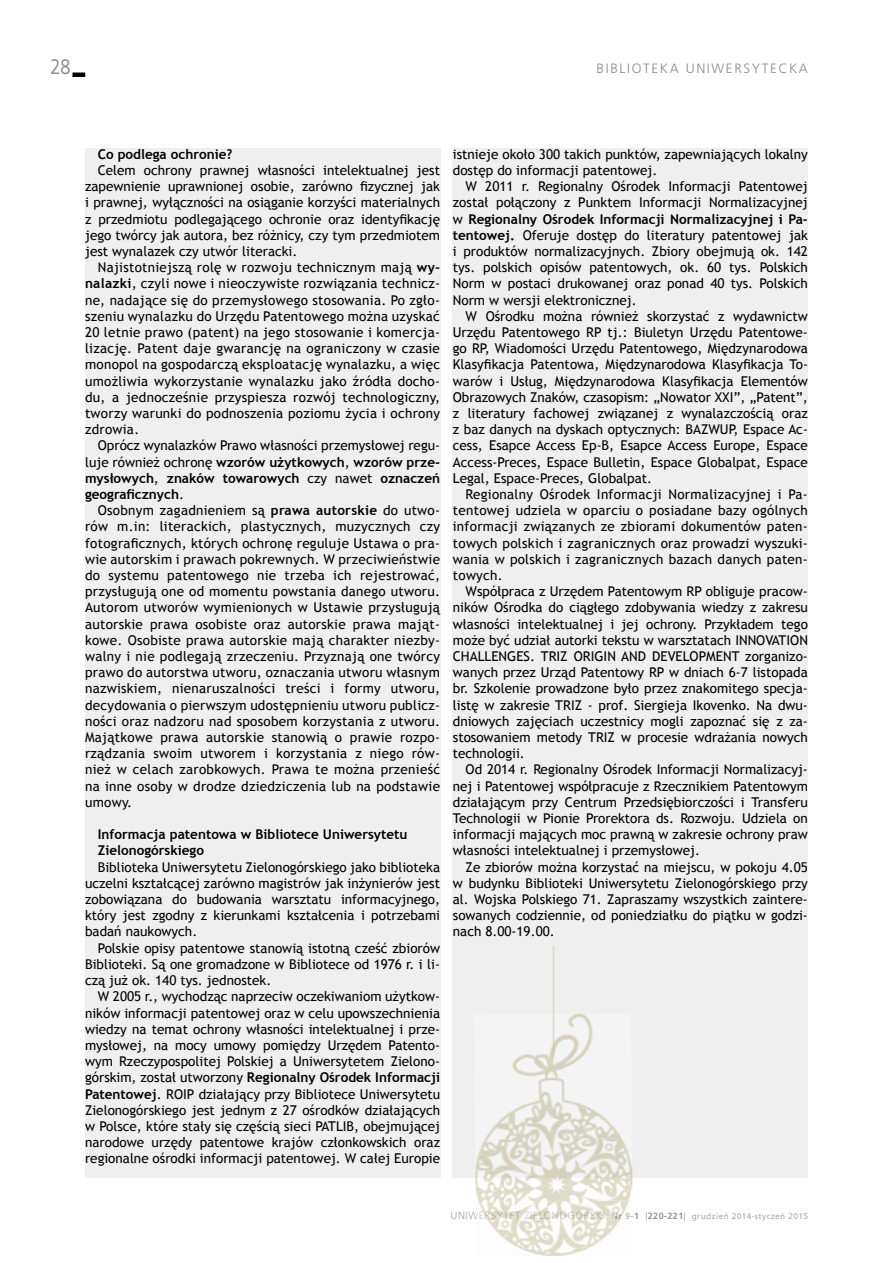
<style>
.page{position:relative;width:893px;height:1263px;background:#fff}
.page>*{position:absolute;margin:0;border:0;box-sizing:border-box;transform-origin:0 0}
.t1{font:21px "EFN Bureau OT";color:#8a8c8e}
.t2{font:13.5px/16.2px "Trebuchet MS";color:#000;text-align:justify}
.t3{font:700 13.5px/16.2px "Trebuchet MS";color:#000}
.t4{font:300 13.5px "Frutiger LT Pro";color:#8a8c8e}
.t5{font:300 10.5px "Frutiger LT Pro";letter-spacing:.05em;color:#a3a5a8}
.s1{font-weight:700}
.s2{font-weight:700;font-size:9px;color:#939597}
.s3{font-size:9px;color:#939597}
.s4{font-weight:400;font-size:8.25px;color:#a4a7a9}
</style>
<div class="page">
<div style="left:72px;top:72px;width:13px;height:5px;background:#000"></div>
<div style="left:85px;top:149px;width:355px;height:1029px;background:#efeff0"></div>
<div style="left:453px;top:149px;width:355px;height:1029px;background:#efeff0"></div>
<img style="left:552px;top:1013px;width:41px;height:31px">
<img style="left:513px;top:1044px;width:77px;height:47px">
<img style="left:498px;top:1091px;width:111px;height:31px">
<img style="left:475px;top:1122px;width:157px;height:47px">
<img style="left:475px;top:1169px;width:158px;height:31px">
<img style="left:478px;top:1200px;width:151px;height:47px">
<img style="left:517px;top:1247px;width:74px;height:9px">
<hr style="left:553px;top:946px;width:1px;height:109px;background:#c2b990">
<h1 class="t1" style="left:50px;top:55px;width:22px">28</h1>
<p class="t4" style="left:597px;top:60px;width:32px">BIBLIOTEK</p>
<p class="t4" style="left:670px;top:60px;width:26px">A UNIWERSYTE</p>
<p class="t4" style="left:778px;top:60px;width:31px">CKA</p>
<p class="t3" style="left:98px;top:146px;width:136px">Co podlega ochronie?</p>
<p class="t2" style="left:85px;top:162px;width:357px;text-indent:13px">Celem ochrony prawnej własności intelektualnej jest zapewnienie uprawnionej osobie, zarówno fizycznej jak i prawnej, wyłączności na osiąganie korzyści materialnych z przedmiotu podlegającego ochronie oraz identyfikację jego twórcy jak autora, bez różnicy, czy tym przedmiotem jest wynalazek czy utwór literacki.</p>
<p class="t2" style="left:85px;top:259px;width:357px;text-indent:13px">Najistotniejszą rolę w rozwoju technicznym mają <span class="s1">wy&shy;nalazki</span>, czyli nowe i nieoczywiste rozwiązania technicz&shy;ne, nadające się do przemysłowego stosowania. Po zgło&shy;szeniu wynalazku do Urzędu Patentowego można uzyskać 20 letnie prawo (patent) na jego stosowanie i komercja&shy;lizację. Patent daje gwarancję na ograniczony w czasie monopol na gospodarczą eksploatację wynalazku, a więc umożliwia wykorzystanie wynalazku jako źródła docho&shy;du, a jednocześnie przyspiesza rozwój technologiczny, tworzy warunki do podnoszenia poziomu życia i ochrony zdrowia.</p>
<p class="t2" style="left:85px;top:438px;width:357px;text-indent:13px">Oprócz wynalazków Prawo własności przemysłowej regu&shy;luje również ochronę <span class="s1">wzorów użytkowych</span>, <span class="s1">wzorów prze&shy;mysłowych</span>, <span class="s1">znaków towarowych</span> czy nawet <span class="s1">oznaczeń geograficznych</span>.</p>
<p class="t2" style="left:85px;top:502px;width:357px;text-indent:13px">Osobnym zagadnieniem są <span class="s1">prawa autorskie</span> do utwo&shy;rów m.in: literackich, plastycznych, muzycznych czy fotograficznych, których ochronę reguluje Ustawa o pra&shy;wie autorskim i prawach pokrewnych. W przeciwieństwie do systemu patentowego nie trzeba ich rejestrować, przysługują one od momentu powstania danego utworu.<br>Autorom utworów wymienionych w Ustawie przysługują autorskie prawa osobiste oraz autorskie prawa mająt&shy;kowe. Osobiste prawa autorskie mają charakter niezby&shy;walny i nie podlegają zrzeczeniu. Przyznają one twórcy prawo do autorstwa utworu, oznaczania utworu własnym nazwiskiem, nienaruszalności treści i formy utworu, decydowania o pierwszym udostępnieniu utworu publicz&shy;ności oraz nadzoru nad sposobem korzystania z utworu.<br>Majątkowe prawa autorskie stanowią o prawie rozpo&shy;rządzania swoim utworem i korzystania z niego rów&shy;nież w celach zarobkowych. Prawa te można przenieść na inne osoby w drodze dziedziczenia lub na podstawie umowy.</p>
<p class="t3" style="left:98px;top:826px;width:311px">Informacja patentowa w Bibliotece Uniwersytetu<br>Zielonogórskiego</p>
<p class="t2" style="left:85px;top:859px;width:357px;text-indent:13px">Biblioteka Uniwersytetu Zielonogórskiego jako biblioteka uczelni kształcącej zarówno magistrów jak inżynierów jest zobowiązana do budowania warsztatu informacyjnego, który jest zgodny z kierunkami kształcenia i potrzebami badań naukowych.</p>
<p class="t2" style="left:85px;top:940px;width:357px;text-indent:13px">Polskie opisy patentowe stanowią istotną cześć zbiorów Biblioteki. Są one gromadzone w Bibliotece od 1976 r. i li&shy;czą już ok. 140 tys. jednostek.</p>
<p class="t2" style="left:85px;top:988px;width:357px;text-indent:13px">W 2005 r., wychodząc naprzeciw oczekiwaniom użytkow&shy;ników informacji patentowej oraz w celu upowszechnienia wiedzy na temat ochrony własności intelektualnej i prze&shy;mysłowej, na mocy umowy pomiędzy Urzędem Patento&shy;wym Rzeczypospolitej Polskiej a Uniwersytetem Zielono&shy;górskim, został utworzony <span class="s1">Regionalny Ośrodek Informacji Patentowej</span>. ROIP działający przy Bibliotece Uniwersytetu Zielonogórskiego jest jednym z 27 ośrodków działających w Polsce, które stały się częścią sieci PATLIB, obejmującej narodowe urzędy patentowe krajów członkowskich oraz regionalne ośrodki informacji patentowej. W całej Europie</p>
<p class="t2" style="left:453px;top:146px;width:357px">istnieje około 300 takich punktów, zapewniających lokalny dostęp do informacji patentowej.</p>
<p class="t2" style="left:453px;top:178px;width:357px;text-indent:13px">W 2011 r. Regionalny Ośrodek Informacji Patentowej został połączony z Punktem Informacji Normalizacyjnej w <span class="s1">Regionalny Ośrodek Informacji Normalizacyjnej i Pa&shy;tentowej.</span> Oferuje dostęp do literatury patentowej jak i produktów normalizacyjnych. Zbiory obejmują ok. 142 tys. polskich opisów patentowych, ok. 60 tys. Polskich Norm w postaci drukowanej oraz ponad 40 tys. Polskich Norm w wersji elektronicznej.</p>
<p class="t2" style="left:453px;top:308px;width:357px;text-indent:13px">W Ośrodku można również skorzystać z wydawnictw Urzędu Patentowego RP tj.: Biuletyn Urzędu Patentowe&shy;go RP, Wiadomości Urzędu Patentowego, Międzynarodowa Klasyfikacja Patentowa, Międzynarodowa Klasyfikacja To&shy;warów i Usług, Międzynarodowa Klasyfikacja Elementów Obrazowych Znaków, czasopism: „Nowator XXI”, „Patent”, z literatury fachowej związanej z wynalazczością oraz z baz danych na dyskach optycznych: BAZWUP, Espace Ac&shy;cess, Esapce Access Ep-B, Esapce Access Europe, Espace Access-Preces, Espace Bulletin, Espace Globalpat, Espace Legal, Espace-Preces, Globalpat.</p>
<p class="t2" style="left:453px;top:486px;width:357px;text-indent:13px">Regionalny Ośrodek Informacji Normalizacyjnej i Pa&shy;tentowej udziela w oparciu o posiadane bazy ogólnych informacji związanych ze zbiorami dokumentów paten&shy;towych polskich i zagranicznych oraz prowadzi wyszuki&shy;wania w polskich i zagranicznych bazach danych paten&shy;towych.</p>
<p class="t2" style="left:453px;top:583px;width:357px;text-indent:13px">Współpraca z Urzędem Patentowym RP obliguje pracow&shy;ników Ośrodka do ciągłego zdobywania wiedzy z zakresu własności intelektualnej i jej ochrony. Przykładem tego może być udział autorki tekstu w warsztatach INNOVATION CHALLENGES. TRIZ ORIGIN AND DEVELOPMENT zorganizo&shy;wanych przez Urząd Patentowy RP w dniach 6-7 listopada br. Szkolenie prowadzone było przez znakomitego specja&shy;listę w zakresie TRIZ - prof. Siergieja Ikovenko. Na dwu&shy;dniowych zajęciach uczestnicy mogli zapoznać się z za&shy;stosowaniem metody TRIZ w procesie wdrażania nowych technologii.</p>
<p class="t2" style="left:453px;top:762px;width:357px;text-indent:13px">Od 2014 r. Regionalny Ośrodek Informacji Normalizacyj&shy;nej i Patentowej współpracuje z Rzecznikiem Patentowym działającym przy Centrum Przedsiębiorczości i Transferu Technologii w Pionie Prorektora ds. Rozwoju. Udziela on informacji mających moc prawną w zakresie ochrony praw własności intelektualnej i przemysłowej.</p>
<p class="t2" style="left:453px;top:859px;width:357px;text-indent:13px">Ze zbiorów można korzystać na miejscu, w pokoju 4.05 w budynku Biblioteki Uniwersytetu Zielonogórskiego przy al. Wojska Polskiego 71. Zapraszamy wszystkich zaintere&shy;sowanych codziennie, od poniedziałku do piątku w godzi&shy;nach 8.00-19.00.</p>
<p class="t5" style="left:451px;top:1209px;width:359px">UNIWERSYTET ZIELONOGÓRSKI <span class="s2">Nr 9-1</span> <span class="s3">|</span><span class="s2">220-221</span><span class="s3">|</span> <span class="s4">grudzień 2014-styczeń 2015</span></p>
</div>
